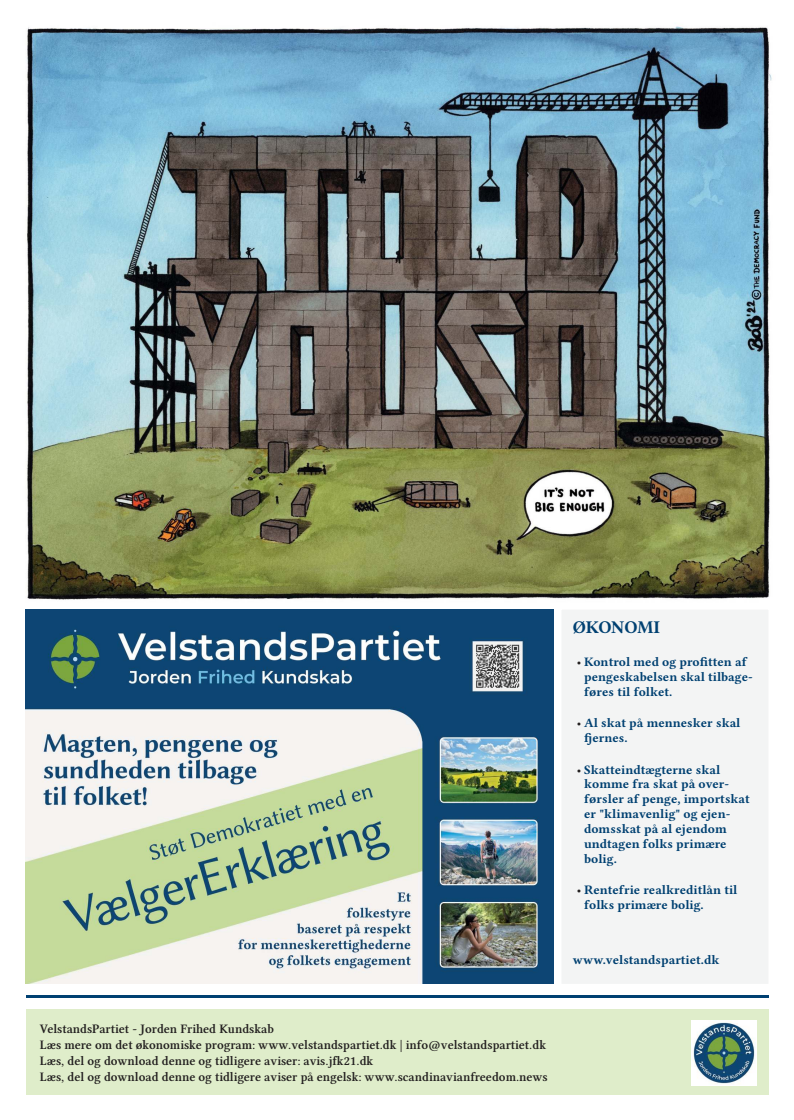
<style>
.page{position:relative;width:794px;height:1120px;background:#fff}
.page>*{position:absolute;margin:0;border:0;box-sizing:border-box;transform-origin:0 0}
.t1{font:700 18px "Libertinus Serif";letter-spacing:-.01em;color:#004071}
.t2{font:700 13px/14.8px "Libertinus Serif";color:#004071}
.t3{font:600 13px/16px "Libertinus Serif";color:#221f1f}
.s1{font-weight:400;color:#221f1f}
</style>
<div class="page">
<img style="left:25px;top:26px;width:747px;height:590px">
<hr style="left:26px;top:995px;width:742px;height:3px;background:#004071">
<img style="left:26px;top:609px;width:528px;height:375px">
<div style="left:558px;top:607px;width:213px;height:379px;background:#f3f4f4"></div>
<div style="left:556px;top:604px;width:218px;height:385px;border:6px solid #fff"></div>
<div style="left:26px;top:1009px;width:742px;height:85px;background:#dfedca"></div>
<img style="left:692px;top:1020px;width:64px;height:65px">
<p class="t3" style="left:40px;top:1021px;width:509px">VelstandsPartiet - Jorden Frihed Kundskab<br>Læs mere om det økonomiske program: www.velstandspartiet.dk | info@velstandspartiet.dk Læs, del og download denne og tidligere aviser: avis.jfk21.dk<br>Læs, del og download denne og tidligere aviser på engelsk: www.scandinavianfreedom.news</p>
<h1 class="t1" style="left:573px;top:615px;width:89px">ØKONOMI</h1>
<p class="t2" style="left:584px;top:654px;width:170px;text-indent:-7px"><span class="s1">•</span> Kontrol med og profitten af pengeskabelsen skal tilbage‐ føres til folket.</p>
<p class="t2" style="left:584px;top:715px;width:158px;text-indent:-7px"><span class="s1">•</span> Al skat på mennesker skal fjernes.</p>
<p class="t2" style="left:584px;top:762px;width:167px;text-indent:-7px"><span class="s1">•</span> Skatteindtægterne skal komme fra skat på over‐ førsler af penge, importskat er "klimavenlig" og ejen ‐ doms skat på al ejendom undtagen folks primære bolig.</p>
<p class="t2" style="left:584px;top:882px;width:155px;text-indent:-7px"><span class="s1">•</span> Rentefrie realkreditlån til folks primære bolig.</p>
<p class="t2" style="left:573px;top:951px;width:148px">www.velstandspartiet.dk</p>
</div>
